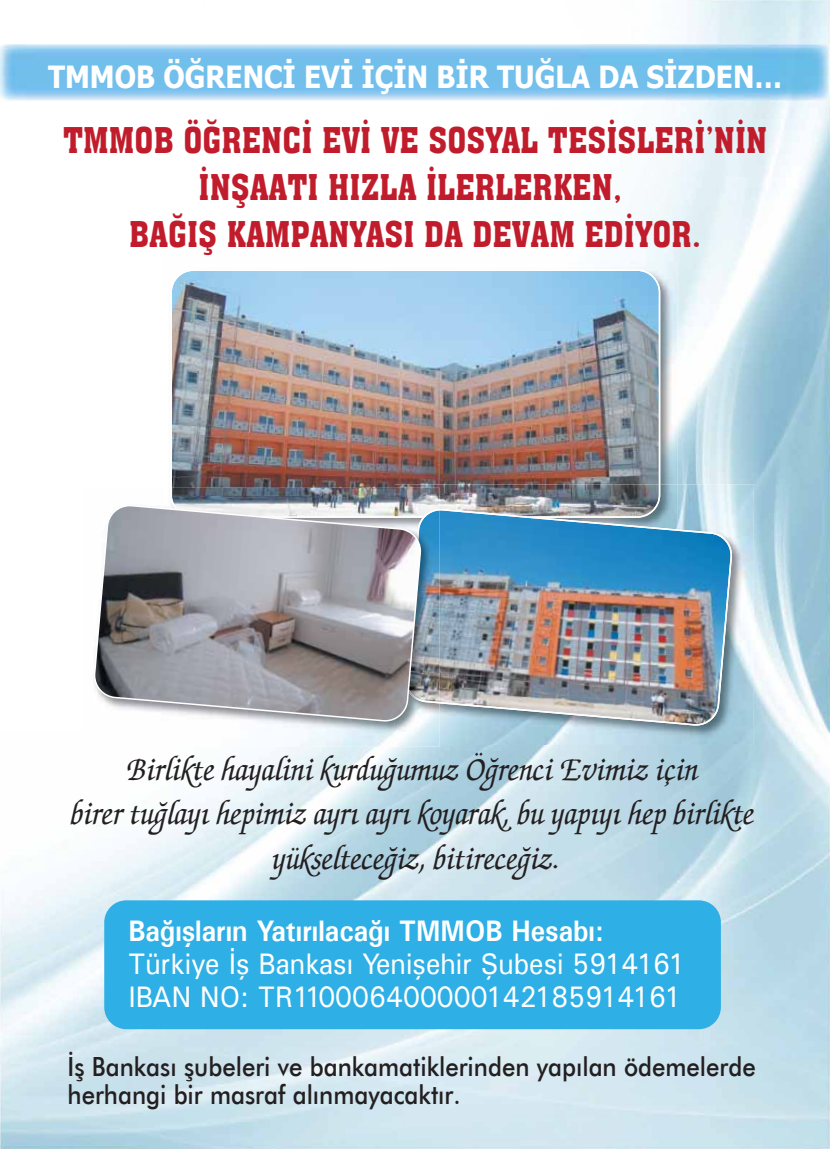
<style>
.page{position:relative;width:830px;height:1149px;background:#fff}
.page>*{position:absolute;margin:0;border:0;box-sizing:border-box;transform-origin:0 0}
.t1{font:34.5px/47.1px "Aachen BT";color:#c11c2b;text-align:center;scale:.91 1}
.t2{font:italic 500 34.35px/44.4px "Zapf Chancery IT Cby BT";color:#231f20;text-align:center;scale:.91 1}
.t3{font:700 30.45px "Tahoma";color:#fff;scale:.91 1}
.t4{font:29.7px/33px "Univers";color:#fff;scale:.91 1}
.t5{font:700 29.7px "Univers";color:#fff;scale:.91 1}
.t6{font:500 26.4px/28.5px "Futura BT";color:#231f20;scale:.91 1}
</style>
<div class="page">
<img style="left:0;top:732px;width:829px;height:416px">
<img style="left:727px;top:0;width:102px;height:732px">
<img style="left:675px;top:0;width:52px;height:484px">
<img style="left:611px;top:237px;width:66px;height:49px">
<img style="left:660px;top:286px;width:17px;height:198px">
<img style="left:172px;top:269px;width:488px;height:218px">
<img style="left:439px;top:484px;width:314px;height:260px">
<img style="left:660px;top:484px;width:17px;height:25px">
<img style="left:395px;top:484px;width:131px;height:25px">
<img style="left:526px;top:484px;width:134px;height:25px">
<img style="left:439px;top:509px;width:292px;height:216px">
<img style="left:84px;top:721px;width:355px;height:25px">
<img style="left:171px;top:487px;width:268px;height:22px">
<img style="left:395px;top:703px;width:44px;height:41px">
<img style="left:421px;top:509px;width:18px;height:194px">
<svg style="left:94px;top:504px;width:327px;height:217px;background:#a1a0a5"></svg>
<div style="left:104px;top:900px;width:616px;height:128px;background:#2eafe5;border-radius:22px"></div>
<img style="left:1px;top:44px;width:828px;height:57px">
<p class="t3" style="left:48px;top:56px;width:807px">TMMOB ÖĞRENCİ EVİ İÇİN BİR TUĞLA DA SİZDEN…</p>
<p class="t1" style="left:63px;top:116px;width:775px">TMMOB ÖĞRENCİ EVİ VE SOSYAL TESİSLERİ’NİN<br>İNŞAATI HIZLA İLERLERKEN,<br>BAĞIŞ KAMPANYASI DA DEVAM EDİYOR.</p>
<p class="t2" style="left:71px;top:748px;width:752px">Birlikte hayalini kurduğumuz Öğrenci Evimiz için<br>birer tuğlayı hepimiz ayrı ayrı koyarak, bu yapıyı hep birlikte yükselteceğiz, bitireceğiz.</p>
<p class="t5" style="left:128px;top:911px;width:524px">Bağışların Yatırılacağı TMMOB Hesabı:</p>
<p class="t4" style="left:128px;top:946px;width:613px">Türkiye İş Bankası Yenişehir Şubesi 5914161<br>IBAN NO: TR110006400000142185914161</p>
<p class="t6" style="left:68px;top:1051px;width:757px">İş Bankası şubeleri ve bankamatiklerinden yapılan ödemelerde herhangi bir masraf alınmayacaktır.</p>
</div>
